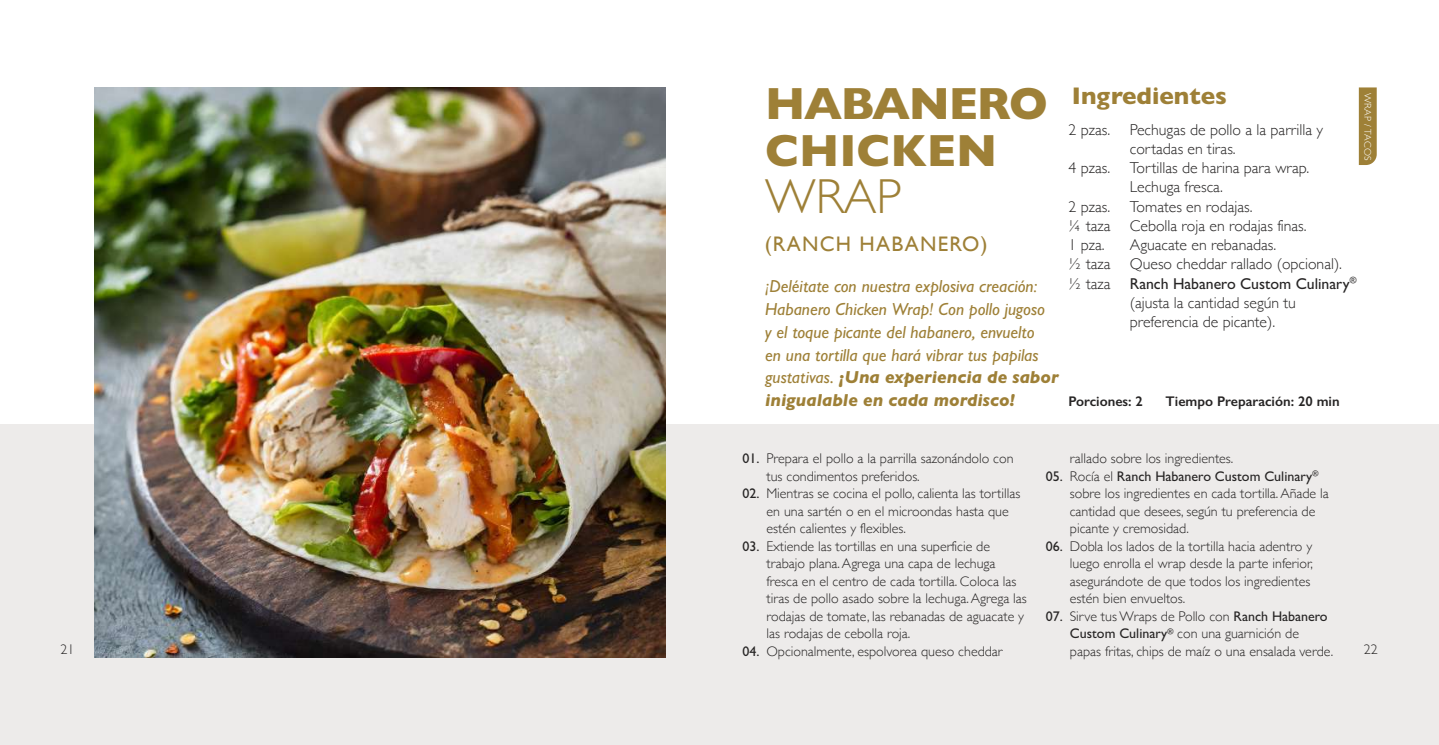
<style>
.page{position:relative;width:1439px;height:745px;background:#fff}
.page>*{position:absolute;margin:0;border:0;box-sizing:border-box;transform-origin:0 0}
.t1{font:300 49px "Gill Sans";color:#9e8037}
.t2{font:800 45.5px/47.2px "Gill Sans";letter-spacing:-.03em;color:#9e8037}
.t3{font:800 24.32px "Gill Sans";color:#9e8037}
.t4{font:21px "Gill Sans";letter-spacing:.06em;color:#9e8037}
.t5{font:italic 500 17.5px/22.8px "Gill Sans";color:#9e8037}
.t6{font:300 15.75px/19.2px "Gill Sans";color:#262424}
.t7{font:300 14px/17.5px "Gill Sans";color:#262424}
.t8{font:600 14px "Gill Sans";color:#262424}
.t9{font:300 9.8px "Gill Sans";letter-spacing:.04em;color:#fff}
.s1{font-weight:800}
.s2{font-weight:500}
</style>
<div class="page">
<div style="left:0;top:424px;width:1439px;height:320px;background:#edebea"></div>
<img style="left:94px;top:87px;width:571px;height:570px">
<svg style="left:1358px;top:87px;width:18px;height:78px"></svg>
<h2 class="t2" style="left:765px;top:79px;width:284px">HABANERO<br>CHICKEN</h2>
<h1 class="t1" style="left:765px;top:158px;width:138px">WRAP</h1>
<h3 class="t4" style="left:765px;top:231px;width:224px">(RANCH HABANERO)</h3>
<p class="t5" style="left:765px;top:275px;width:295px">¡Deléitate con nuestra explosiva creación:<br>Habanero Chicken Wrap! Con pollo jugoso<br>y el toque picante del habanero, envuelto<br>en una tortilla que hará vibrar tus papilas gustativas. <span class="s1">¡Una experiencia de sabor inigualable en cada mordisco!</span></p>
<h3 class="t3" style="left:1072px;top:82px;width:157px">Ingredientes</h3>
<p class="t6" style="left:1068px;top:119px;width:43px">2 pzas.</p>
<p class="t6" style="left:1068px;top:157px;width:43px">4 pzas.</p>
<p class="t6" style="left:1068px;top:196px;width:43px">2 pzas. ¼ taza<br>1 pza. ½ taza ½ taza</p>
<p class="t6" style="left:1129px;top:119px;width:228px">Pechugas de pollo a la parrilla y cortadas en tiras.<br>Tortillas de harina para wrap.<br>Lechuga fresca.<br>Tomates en rodajas.<br>Cebolla roja en rodajas finas.<br>Aguacate en rebanadas.<br>Queso cheddar rallado (opcional).<br><span class="s2">Ranch Habanero Custom Culinary</span><sup>® </sup>(ajusta la cantidad según tu preferencia de picante).</p>
<p class="t9" style="left:1375px;top:93px;width:69px;rotate:90deg">WRAP / TACOS</p>
<p class="t8" style="left:1068px;top:393px;width:76px">Porciones: 2</p>
<p class="t8" style="left:1165px;top:393px;width:175px">Tiempo Preparación: 20 min</p>
<p class="t7" style="left:766px;top:449px;width:248px;text-indent:-24px"><span class="s2">01.</span> Prepara el pollo a la parrilla sazonándolo con tus condimentos preferidos.</p>
<p class="t7" style="left:766px;top:484px;width:255px;text-indent:-24px"><span class="s2">02.</span> Mientras se cocina el pollo, calienta las tortillas en una sartén o en el microondas hasta que estén calientes y flexibles.</p>
<p class="t7" style="left:766px;top:536px;width:262px;text-indent:-24px"><span class="s2">03.</span> Extiende las tortillas en una superficie de trabajo plana. Agrega una capa de lechuga fresca en el centro de cada tortilla. Coloca las tiras de pollo asado sobre la lechuga. Agrega las rodajas de tomate, las rebanadas de aguacate y las rodajas de cebolla roja.</p>
<p class="t7" style="left:742px;top:641px;width:261px"><span class="s2">04.</span> Opcionalmente, espolvorea queso cheddar</p>
<p class="t7" style="left:1070px;top:449px;width:165px">rallado sobre los ingredientes.</p>
<p class="t7" style="left:1069px;top:466px;width:261px;text-indent:-24px"><span class="s2">05.</span> Rocía el <span class="s2">Ranch Habanero Custom Culinary</span><sup>® </sup>sobre los ingredientes en cada tortilla. Añade la cantidad que desees, según tu preferencia de picante y cremosidad.</p>
<p class="t7" style="left:1070px;top:536px;width:244px;text-indent:-24px"><span class="s2">06.</span> Dobla los lados de la tortilla hacia adentro y luego enrolla el wrap desde la parte inferior, asegurándote de que todos los ingredientes estén bien envueltos.</p>
<p class="t7" style="left:1070px;top:606px;width:265px;text-indent:-24px"><span class="s2">07.</span> Sirve tus Wraps de Pollo con <span class="s2">Ranch Habanero<br>Custom Culinary</span><sup>®</sup> con una guarnición de papas fritas, chips de maíz o una ensalada verde.</p>
<p class="t7" style="left:61px;top:639px;width:15px">21</p>
<p class="t7" style="left:1363px;top:639px;width:15px">22</p>
</div>
